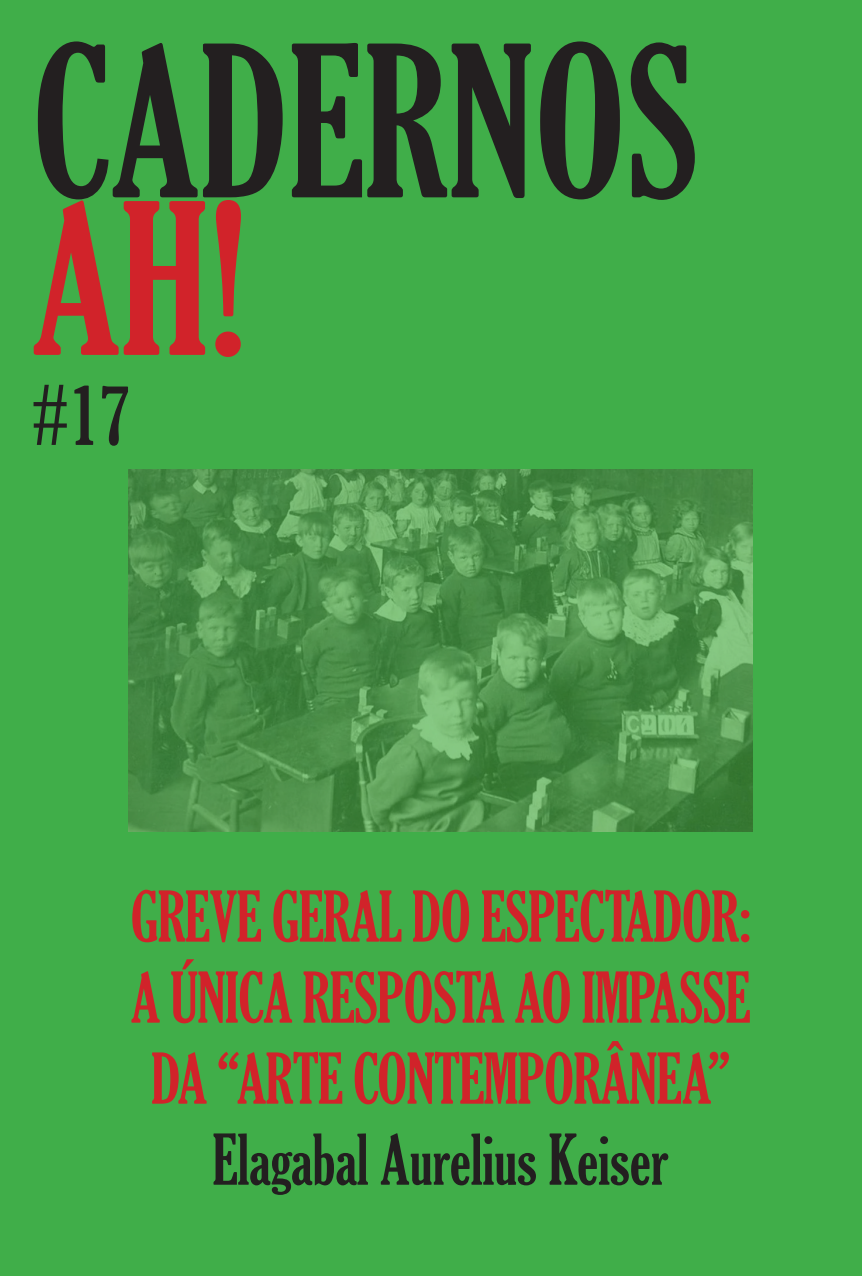
<style>
.page{position:relative;width:862px;height:1276px;background:#fff}
.page>*{position:absolute;margin:0;border:0;box-sizing:border-box;transform-origin:0 0}
.t1{font:extra-condensed 202.5px "Gloucester";color:#231f20}
.t2{font:extra-condensed 202.5px "Gloucester";color:#d1232a}
.t3{font:extra-condensed 81px "Gloucester";color:#231f20}
.t4{font:extra-condensed 67.5px/81px "Gloucester";letter-spacing:-.015em;color:#d1232a;text-align:justify}
.t5{font:extra-condensed 67.5px "Gloucester";color:#231f20}
</style>
<div class="page">
<div style="left:0;top:0;width:861px;height:1276px;background:#40ae49"></div>
<img style="left:128px;top:469px;width:624px;height:362px">
<p class="t1" style="left:32px;top:7px;width:667px">CADERNOS</p>
<p class="t2" style="left:32px;top:164px;width:216px">AH!</p>
<p class="t3" style="left:32px;top:369px;width:100px">#17</p>
<p class="t4" style="left:130px;top:876px;width:621px">GREVE GERAL DO ESPECTADOR:<br>A ÚNICA RESPOSTA AO IMPASSE DA “ARTE CONTEMPORÂNEA”</p>
<p class="t5" style="left:212px;top:1121px;width:457px">Elagabal Aurelius Keiser</p>
</div>
